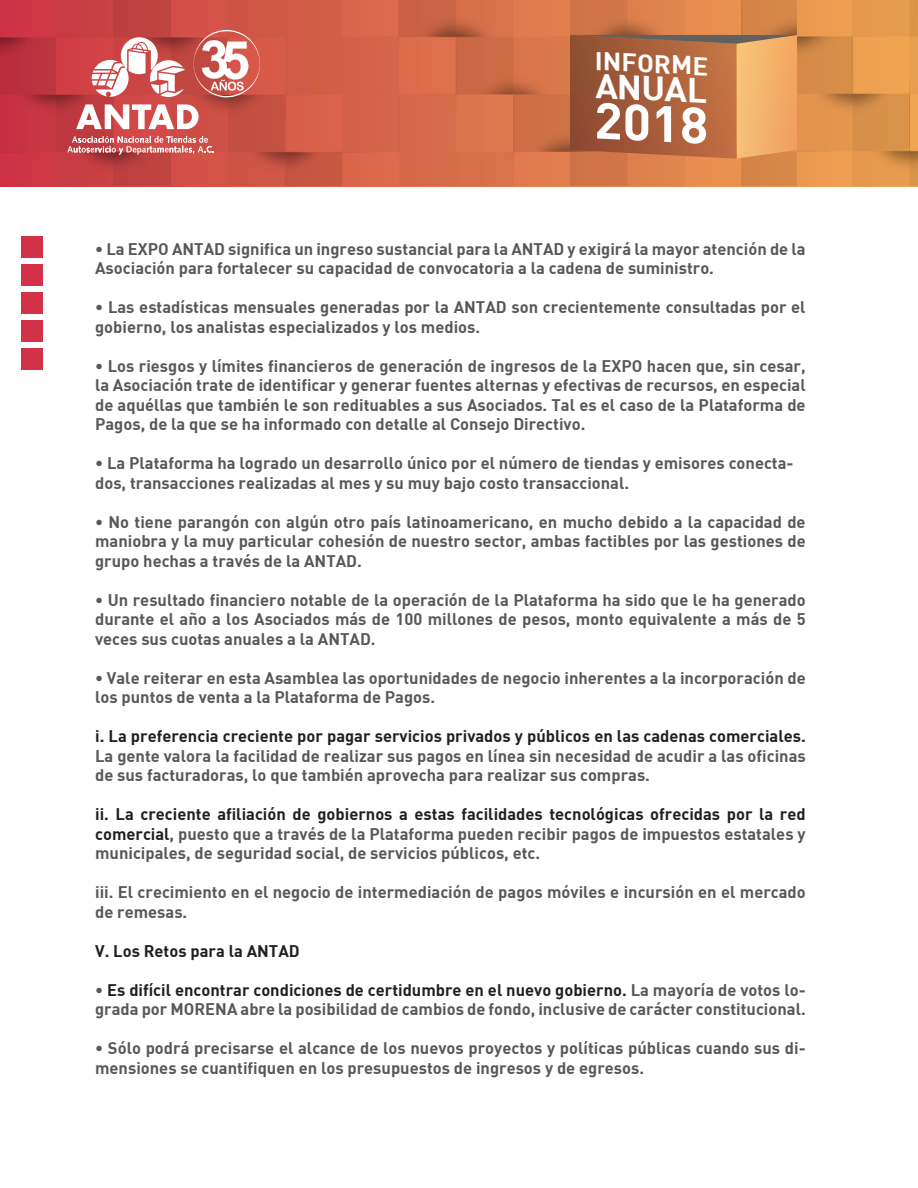
<style>
.page{position:relative;width:918px;height:1188px;background:#fff}
.page>*{position:absolute;margin:0;border:0;box-sizing:border-box;transform-origin:0 0}
.t1{font:50.25px "DIN Bold";color:#fff;scale:1.05 1}
.t2{font:33.9px "DIN Bold";color:#fff;scale:1.05 1}
.t3{font:25.05px "DIN Bold";color:#fff;scale:1.05 1}
.PARRAFOS{font:16.5px/19.5px "DIN Bold";color:#57585a}
.PARRAFOS-2{font:16.5px "DIN Bold";color:#231f20}
.s1{color:#231f20}
</style>
<div class="page">
<img style="left:0;top:0;width:56px;height:186px">
<img style="left:56px;top:0;width:862px;height:186px">
<svg style="left:191px;top:27px;width:72px;height:71px"></svg>
<svg style="left:76px;top:104px;width:123px;height:25px"></svg>
<svg style="left:92px;top:37px;width:93px;height:60px"></svg>
<svg style="left:67px;top:136px;width:147px;height:19px;background:#d57574"></svg>
<svg style="left:570px;top:35px;width:227px;height:124px;background:#ba7448"></svg>
<div style="left:21px;top:237px;width:21px;height:21px;background:#d33147"></div>
<div style="left:21px;top:265px;width:21px;height:21px;background:#d33147"></div>
<div style="left:21px;top:293px;width:21px;height:21px;background:#d33147"></div>
<div style="left:21px;top:321px;width:21px;height:21px;background:#d33147"></div>
<div style="left:21px;top:349px;width:21px;height:21px;background:#d33147"></div>
<h3 class="t3" style="left:596px;top:44px;width:110px;rotate:3deg">INFORME</h3>
<h2 class="t2" style="left:597px;top:63px;width:108px;rotate:3deg">ANUAL</h2>
<h1 class="t1" style="left:597px;top:87px;width:111px;rotate:3deg">2018</h1>
<p class="PARRAFOS" style="left:95px;top:238px;width:712px">• La EXPO ANTAD significa un ingreso sustancial para la ANTAD y exigirá la mayor atención de la<br>Asociación para fortalecer su capacidad de convocatoria a la cadena de suministro.</p>
<p class="PARRAFOS" style="left:95px;top:297px;width:712px">• Las estadísticas mensuales generadas por la ANTAD son crecientemente consultadas por el gobierno, los analistas especializados y los medios.</p>
<p class="PARRAFOS" style="left:95px;top:355px;width:712px;text-align:justify">• Los riesgos y límites financieros de generación de ingresos de la EXPO hacen que, sin cesar, la Asociación trate de identificar y generar fuentes alternas y efectivas de recursos, en especial de aquéllas que también le son redituables a sus Asociados. Tal es el caso de la Plataforma de Pagos, de la que se ha informado con detalle al Consejo Directivo.</p>
<p class="PARRAFOS" style="left:95px;top:453px;width:700px">• La Plataforma ha logrado un desarrollo único por el número de tiendas y emisores conecta&shy;dos, transacciones realizadas al mes y su muy bajo costo transaccional.</p>
<p class="PARRAFOS" style="left:95px;top:511px;width:712px;text-align:justify">• No tiene parangón con algún otro país latinoamericano, en mucho debido a la capacidad de maniobra y la muy particular cohesión de nuestro sector, ambas factibles por las gestiones de grupo hechas a través de la ANTAD.</p>
<p class="PARRAFOS" style="left:95px;top:589px;width:712px;text-align:justify">• Un resultado financiero notable de la operación de la Plataforma ha sido que le ha generado durante el año a los Asociados más de 100 millones de pesos, monto equivalente a más de 5 veces sus cuotas anuales a la ANTAD.</p>
<p class="PARRAFOS" style="left:95px;top:667px;width:712px">• Vale reiterar en esta Asamblea las oportunidades de negocio inherentes a la incorporación de los puntos de venta a la Plataforma de Pagos.</p>
<p class="PARRAFOS" style="left:95px;top:726px;width:712px;text-align:justify"><span class="s1">i. La preferencia creciente por pagar servicios privados y públicos en las cadenas comerciales.<br></span>La gente valora la facilidad de realizar sus pagos en línea sin necesidad de acudir a las oficinas de sus facturadoras, lo que también aprovecha para realizar sus compras.</p>
<p class="PARRAFOS" style="left:95px;top:804px;width:712px;text-align:justify"><span class="s1">ii. La creciente afiliación de gobiernos a estas facilidades tecnológicas ofrecidas por la red comercial</span>, puesto que a través de la Plataforma pueden recibir pagos de impuestos estatales y municipales, de seguridad social, de servicios públicos, etc.</p>
<p class="PARRAFOS" style="left:95px;top:882px;width:712px">iii. El crecimiento en el negocio de intermediación de pagos móviles e incursión en el mercado de remesas.</p>
<p class="PARRAFOS-2" style="left:95px;top:940px;width:206px">V. Los Retos para la ANTAD</p>
<p class="PARRAFOS" style="left:95px;top:979px;width:712px">• <span class="s1">Es difícil encontrar condiciones de certidumbre en el nuevo gobierno.</span> La mayoría de votos lo&shy;grada por MORENA abre la posibilidad de cambios de fondo, inclusive de carácter constitucional.</p>
<p class="PARRAFOS" style="left:95px;top:1038px;width:712px">• Sólo podrá precisarse el alcance de los nuevos proyectos y políticas públicas cuando sus di&shy;mensiones se cuantifiquen en los presupuestos de ingresos y de egresos.</p>
</div>
